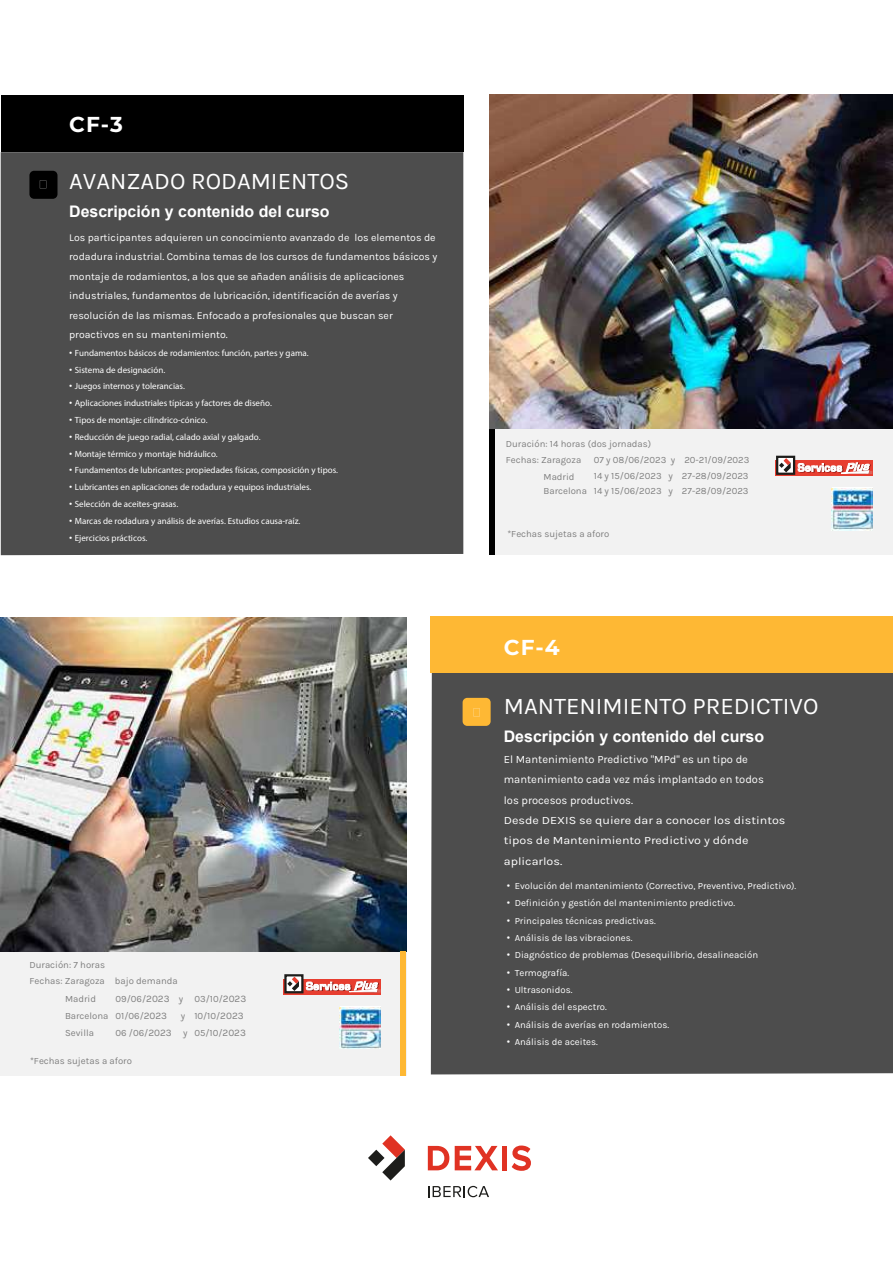
<style>
.page{position:relative;width:893px;height:1263px;background:#fff}
.page>*{position:absolute;margin:0;border:0;box-sizing:border-box;transform-origin:0 0}
.t1{font:23.85px "Karla";color:#fff}
.t2{font:700 21.6px "Montserrat";color:#fff}
.t3{font:700 15.9px "Arial";color:#fff}
.t4{font:11.1px/20.2px "Karla";color:#fff}
.t5{font:10.5px/19.5px "Karla";color:#fff}
.t6{font:9.6px "Karla";color:#fff}
.t7{font:9.6px/15.9px "Karla";color:#7f7f7f}
.t8{font:9px "Myriad Pro";color:#fff}
.s1{font-family:"Arial"}
.s2{font-size:10.05px}
</style>
<div class="page">
<div style="left:1px;top:152px;width:462px;height:403px;background:#4d4d4d"></div>
<div style="left:1px;top:95px;width:462px;height:57px;background:#000"></div>
<img style="left:489px;top:94px;width:404px;height:335px">
<div style="left:489px;top:429px;width:404px;height:126px;background:#f2f2f2"></div>
<div style="left:489px;top:429px;width:6px;height:126px;background:#000"></div>
<div style="left:51px;top:542px;width:20px;height:14px;background:#4d4d4d"></div>
<div style="left:69px;top:172px;width:321px;height:57px;background:#4d4d4d"></div>
<div style="left:0;top:950px;width:406px;height:126px;background:#f2f2f2"></div>
<div style="left:431px;top:673px;width:462px;height:401px;background:#4d4d4d"></div>
<div style="left:431px;top:616px;width:462px;height:57px;background:#feb834"></div>
<img style="left:1px;top:617px;width:405px;height:334px">
<svg style="left:463px;top:698px;width:28px;height:28px"></svg>
<div style="left:400px;top:951px;width:6px;height:125px;background:#feb834"></div>
<svg style="left:29px;top:171px;width:28px;height:28px"></svg>
<svg style="left:428px;top:1146px;width:21px;height:24px"></svg>
<svg style="left:455px;top:1146px;width:43px;height:24px"></svg>
<div style="left:502px;top:1146px;width:5px;height:24px;background:#e03223"></div>
<svg style="left:512px;top:1145px;width:19px;height:26px"></svg>
<svg style="left:428px;top:1186px;width:61px;height:11px"></svg>
<svg style="left:368px;top:1135px;width:37px;height:45px"></svg>
<div style="left:775px;top:460px;width:97px;height:16px;background:#e73e30"></div>
<div style="left:776px;top:456px;width:19px;height:19px;background:#fff;border:2px solid #1d1d1b"></div>
<svg style="left:798px;top:462px;width:74px;height:12px"></svg>
<svg style="left:779px;top:458px;width:12px;height:14px"></svg>
<svg style="left:831px;top:488px;width:35px;height:1px"></svg>
<img style="left:831px;top:489px;width:41px;height:41px">
<svg style="left:283px;top:979px;width:98px;height:16px"></svg>
<div style="left:284px;top:974px;width:19px;height:19px;background:#fff;border:2px solid #1d1d1b"></div>
<svg style="left:306px;top:981px;width:75px;height:12px"></svg>
<svg style="left:287px;top:977px;width:12px;height:14px"></svg>
<div style="left:340px;top:1006px;width:41px;height:42px;background:#fff"></div>
<img style="left:340px;top:1007px;width:41px;height:41px">
<h2 class="t2" style="left:69px;top:108px;width:55px">CF-3</h2>
<h1 class="t1" style="left:69px;top:165px;width:282px">AVANZADO RODAMIENTOS</h1>
<h3 class="t3" style="left:69px;top:201px;width:262px">Descripción y contenido del curso</h3>
<p class="t5" style="left:69px;top:227px;width:370px">Los participantes adquieren un conocimiento avanzado de los elementos de rodadura industrial. Combina temas de los cursos de fundamentos básicos y montaje de rodamientos, a los que se añaden análisis de aplicaciones industriales, fundamentos de lubricación, identificación de averías y resolución de las mismas. Enfocado a profesionales que buscan ser proactivos en su mantenimiento.</p>
<p class="t8" style="left:69px;top:347px;width:241px"><span class="s1">•</span> Fundamentos básicos de rodamientos: función, partes y gama.</p>
<p class="t8" style="left:69px;top:364px;width:98px"><span class="s1">•</span> Sistema de designación.</p>
<p class="t8" style="left:69px;top:381px;width:117px"><span class="s1">•</span> Juegos internos y tolerancias.</p>
<p class="t8" style="left:69px;top:398px;width:204px"><span class="s1">•</span> Aplicaciones industriales típicas y factores de diseño.</p>
<p class="t8" style="left:69px;top:414px;width:140px"><span class="s1">•</span> Tipos de montaje: cilíndrico-cónico.</p>
<p class="t8" style="left:69px;top:431px;width:193px"><span class="s1">•</span> Reducción de juego radial, calado axial y galgado.</p>
<p class="t8" style="left:69px;top:448px;width:150px"><span class="s1">•</span> Montaje térmico y montaje hidráulico.</p>
<p class="t8" style="left:69px;top:465px;width:270px"><span class="s1">•</span> Fundamentos de lubricantes: propiedades físicas, composición y tipos.</p>
<p class="t8" style="left:69px;top:482px;width:244px"><span class="s1">•</span> Lubricantes en aplicaciones de rodadura y equipos industriales.</p>
<p class="t8" style="left:69px;top:498px;width:111px"><span class="s1">•</span> Selección de aceites-grasas.</p>
<p class="t8" style="left:69px;top:515px;width:233px"><span class="s1">•</span> Marcas de rodadura y análisis de averías. Estudios causa-raíz.</p>
<p class="t8" style="left:69px;top:532px;width:80px"><span class="s1">•</span> Ejercicios prácticos.</p>
<p class="t7" style="left:29px;top:957px;width:150px">Duración: 7 horas<br>Fechas: Zaragoza bajo demanda</p>
<p class="t7" style="left:65px;top:990px;width:32px">Madrid</p>
<p class="t7" style="left:65px;top:989px;width:183px;line-height:17.4px;text-indent:51px">09/06/<span class="s2">2023</span> y 03/10/<span class="s2">2023<br></span>Barcelona 01/06/<span class="s2">2023</span></p>
<p class="t7" style="left:181px;top:1007px;width:64px">y 10/10/<span class="s2">2023</span></p>
<p class="t7" style="left:65px;top:1025px;width:30px">Sevilla</p>
<p class="t7" style="left:116px;top:1025px;width:132px">06 /06/<span class="s2">2023</span> y 05/10/<span class="s2">2023</span></p>
<p class="t7" style="left:30px;top:1052px;width:103px">*Fechas sujetas a aforo</p>
<p class="t7" style="left:506px;top:435px;width:147px">Duración: 14 horas (dos jornadas)<br>Fechas: Zaragoza</p>
<p class="t7" style="left:544px;top:470px;width:45px;line-height:14px">Madrid<br>Barcelona</p>
<p class="t7" style="left:507px;top:525px;width:103px">*Fechas sujetas a aforo</p>
<p class="t7" style="left:594px;top:452px;width:157px">07 y 08/06/2023 y 20-21/09/2023<br>14 y 15/06/2023 y 27-28/09/2023</p>
<p class="t7" style="left:594px;top:483px;width:156px">14 y 15/06/2023 y 27-28/09/2023</p>
<h2 class="t2" style="left:504px;top:632px;width:58px">CF-4</h2>
<h1 class="t1" style="left:504px;top:690px;width:316px">MANTENIMIENTO PREDICTIVO</h1>
<h3 class="t3" style="left:504px;top:726px;width:262px">Descripción y contenido del curso</h3>
<p class="t4" style="left:504px;top:749px;width:283px">El Mantenimiento Predictivo "MPd" es un tipo de mantenimiento cada vez más implantado en todos<br>los procesos productivos.<br>Desde DEXIS se quiere dar a conocer los distintos tipos de Mantenimiento Predictivo y dónde aplicarlos.</p>
<p class="t6" style="left:507px;top:880px;width:291px"><span class="s1">•</span> Evolución del mantenimiento (Correctivo, Preventivo, Predictivo).</p>
<p class="t6" style="left:507px;top:897px;width:230px"><span class="s1">•</span> Definición y gestión del mantenimiento predictivo.</p>
<p class="t6" style="left:507px;top:914px;width:150px"><span class="s1">•</span> Principales técnicas predictivas.</p>
<p class="t6" style="left:507px;top:932px;width:127px"><span class="s1">•</span> Análisis de las vibraciones.</p>
<p class="t6" style="left:507px;top:949px;width:253px"><span class="s1">•</span> Diagnóstico de problemas (Desequilibrio, desalineación</p>
<p class="t6" style="left:507px;top:966px;width:64px"><span class="s1">•</span> Termografía.</p>
<p class="t6" style="left:507px;top:984px;width:67px"><span class="s1">•</span> Ultrasonidos.</p>
<p class="t6" style="left:507px;top:1001px;width:101px"><span class="s1">•</span> Análisis del espectro.</p>
<p class="t6" style="left:507px;top:1018px;width:164px"><span class="s1">•</span> Análisis de averías en rodamientos.</p>
<p class="t6" style="left:507px;top:1036px;width:93px"><span class="s1">•</span> Análisis de aceites.</p>
</div>
